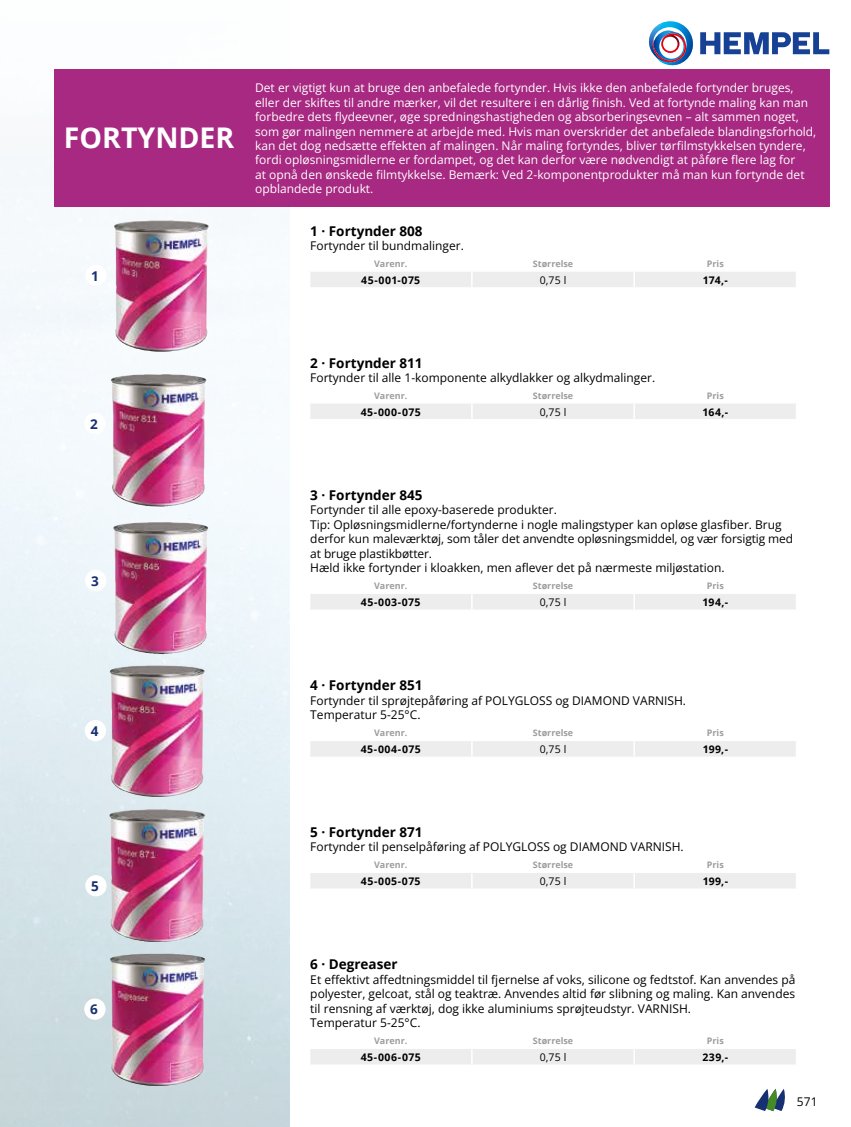
<style>
.page{position:relative;width:851px;height:1127px;background:#fff}
.page>*{position:absolute;margin:0;border:0;box-sizing:border-box;transform-origin:0 0}
.t1{font:700 28.5px "Open Sans";color:#fff}
.t2{font:700 13.5px "Open Sans";color:#000}
.t3{font:700 13.5px "Open Sans";color:#163072}
.t4{font:12px/14.4px "Open Sans";color:#000}
.t5{font:12px/14.4px "Open Sans";color:#fff}
.t6{font:700 10.5px "Open Sans";letter-spacing:.04em;color:#000}
.t7{font:10.5px "Open Sans";letter-spacing:.01em;color:#000}
.t8{font:700 9px "Open Sans";color:#9d9d9c}
</style>
<div class="page">
<img style="left:114px;top:220px;width:95px;height:132px">
<img style="left:111px;top:374px;width:96px;height:132px">
<img style="left:113px;top:522px;width:95px;height:132px">
<img style="left:110px;top:665px;width:95px;height:134px">
<img style="left:109px;top:808px;width:96px;height:134px">
<div style="left:54px;top:69px;width:775px;height:138px;background:#a72982"></div>
<div style="left:310px;top:272px;width:486px;height:15px;background:#ededed"></div>
<div style="left:310px;top:404px;width:486px;height:15px;background:#ededed"></div>
<div style="left:310px;top:594px;width:486px;height:15px;background:#ededed"></div>
<div style="left:310px;top:741px;width:486px;height:15px;background:#ededed"></div>
<div style="left:310px;top:873px;width:486px;height:15px;background:#ededed"></div>
<div style="left:310px;top:1049px;width:486px;height:15px;background:#ededed"></div>
<img style="left:110px;top:953px;width:95px;height:133px">
<svg style="left:754px;top:1089px;width:31px;height:22px"></svg>
<svg style="left:700px;top:32px;width:129px;height:22px"></svg>
<svg style="left:648px;top:21px;width:45px;height:45px"></svg>
<h1 class="t1" style="left:64px;top:118px;width:172px">FORTYNDER</h1>
<p class="t3" style="left:91px;top:266px;width:9px">1</p>
<p class="t5" style="left:255px;top:81px;width:562px">Det er vigtigt kun at bruge den anbefalede fortynder. Hvis ikke den anbefalede fortynder bruges, eller der skiftes til andre mærker, vil det resultere i en dårlig finish. Ved at fortynde maling kan man forbedre dets flydeevner, øge spredningshastigheden og absorberingsevnen – alt sammen noget, som gør malingen nemmere at arbejde med. Hvis man overskrider det anbefalede blandingsforhold, kan det dog nedsætte effekten af malingen. Når maling fortyndes, bliver tørfilmstykkelsen tyndere, fordi opløsningsmidlerne er fordampet, og det kan derfor være nødvendigt at påføre flere lag for<br>at opnå den ønskede filmtykkelse. Bemærk: Ved 2-komponentprodukter må man kun fortynde det opblandede produkt.</p>
<p class="t2" style="left:310px;top:222px;width:114px">1 · Fortynder 808</p>
<p class="t4" style="left:310px;top:238px;width:155px">Fortynder til bundmalinger.</p>
<p class="t8" style="left:374px;top:257px;width:35px">Varenr.</p>
<p class="t8" style="left:532px;top:257px;width:42px">Størrelse</p>
<p class="t8" style="left:706px;top:257px;width:18px">Pris</p>
<p class="t6" style="left:361px;top:272px;width:61px">45-001-075</p>
<p class="t7" style="left:539px;top:273px;width:28px">0,75 l</p>
<p class="t6" style="left:702px;top:272px;width:27px">174,-</p>
<p class="t3" style="left:90px;top:414px;width:9px">2</p>
<p class="t3" style="left:91px;top:571px;width:9px">3</p>
<p class="t3" style="left:91px;top:721px;width:9px">4</p>
<p class="t3" style="left:91px;top:876px;width:9px">5</p>
<p class="t3" style="left:90px;top:1000px;width:9px">6</p>
<p class="t2" style="left:310px;top:354px;width:114px">2 · Fortynder 811</p>
<p class="t4" style="left:310px;top:370px;width:346px">Fortynder til alle 1-komponente alkydlakker og alkydmalinger.</p>
<p class="t8" style="left:374px;top:389px;width:35px">Varenr.</p>
<p class="t8" style="left:532px;top:389px;width:42px">Størrelse</p>
<p class="t8" style="left:706px;top:389px;width:18px">Pris</p>
<p class="t6" style="left:361px;top:404px;width:61px">45-000-075</p>
<p class="t7" style="left:539px;top:404px;width:28px">0,75 l</p>
<p class="t6" style="left:702px;top:404px;width:27px">164,-</p>
<p class="t2" style="left:310px;top:485px;width:114px">3 · Fortynder 845</p>
<p class="t4" style="left:310px;top:502px;width:484px">Fortynder til alle epoxy-baserede produkter.<br>Tip: Opløsningsmidlerne/fortynderne i nogle malingstyper kan opløse glasfiber. Brug derfor kun maleværktøj, som tåler det anvendte opløsningsmiddel, og vær forsigtig med at bruge plastikbøtter.<br>Hæld ikke fortynder i kloakken, men aflever det på nærmeste miljøstation.</p>
<p class="t8" style="left:374px;top:579px;width:35px">Varenr.</p>
<p class="t8" style="left:532px;top:579px;width:42px">Størrelse</p>
<p class="t8" style="left:706px;top:579px;width:18px">Pris</p>
<p class="t6" style="left:361px;top:595px;width:61px">45-003-075</p>
<p class="t7" style="left:539px;top:595px;width:28px">0,75 l</p>
<p class="t6" style="left:702px;top:595px;width:27px">194,-</p>
<p class="t2" style="left:310px;top:676px;width:114px">4 · Fortynder 851</p>
<p class="t4" style="left:310px;top:693px;width:377px">Fortynder til sprøjtepåføring af POLYGLOSS og DIAMOND VARNISH.<br>Temperatur 5-25°C.</p>
<p class="t8" style="left:374px;top:726px;width:35px">Varenr.</p>
<p class="t8" style="left:532px;top:726px;width:42px">Størrelse</p>
<p class="t8" style="left:706px;top:726px;width:18px">Pris</p>
<p class="t6" style="left:360px;top:742px;width:61px">45-004-075</p>
<p class="t7" style="left:539px;top:742px;width:28px">0,75 l</p>
<p class="t6" style="left:702px;top:742px;width:27px">199,-</p>
<p class="t2" style="left:310px;top:823px;width:114px">5 · Fortynder 871</p>
<p class="t4" style="left:310px;top:839px;width:375px">Fortynder til penselpåføring af POLYGLOSS og DIAMOND VARNISH.</p>
<p class="t8" style="left:374px;top:858px;width:35px">Varenr.</p>
<p class="t8" style="left:532px;top:858px;width:42px">Størrelse</p>
<p class="t8" style="left:706px;top:858px;width:18px">Pris</p>
<p class="t6" style="left:361px;top:874px;width:61px">45-005-075</p>
<p class="t7" style="left:539px;top:874px;width:28px">0,75 l</p>
<p class="t6" style="left:702px;top:874px;width:27px">199,-</p>
<p class="t2" style="left:310px;top:955px;width:89px">6 · Degreaser</p>
<p class="t4" style="left:310px;top:972px;width:486px">Et effektivt affedtningsmiddel til fjernelse af voks, silicone og fedtstof. Kan anvendes på polyester, gelcoat, stål og teaktræ. Anvendes altid før slibning og maling. Kan anvendes til rensning af værktøj, dog ikke aluminiums sprøjteudstyr. VARNISH.<br>Temperatur 5-25°C.</p>
<p class="t8" style="left:374px;top:1034px;width:35px">Varenr.</p>
<p class="t8" style="left:532px;top:1034px;width:42px">Størrelse</p>
<p class="t8" style="left:706px;top:1034px;width:18px">Pris</p>
<p class="t6" style="left:361px;top:1050px;width:61px">45-006-075</p>
<p class="t7" style="left:539px;top:1050px;width:28px">0,75 l</p>
<p class="t6" style="left:702px;top:1050px;width:27px">239,-</p>
<p class="t4" style="left:796px;top:1094px;width:22px">571</p>
</div>
